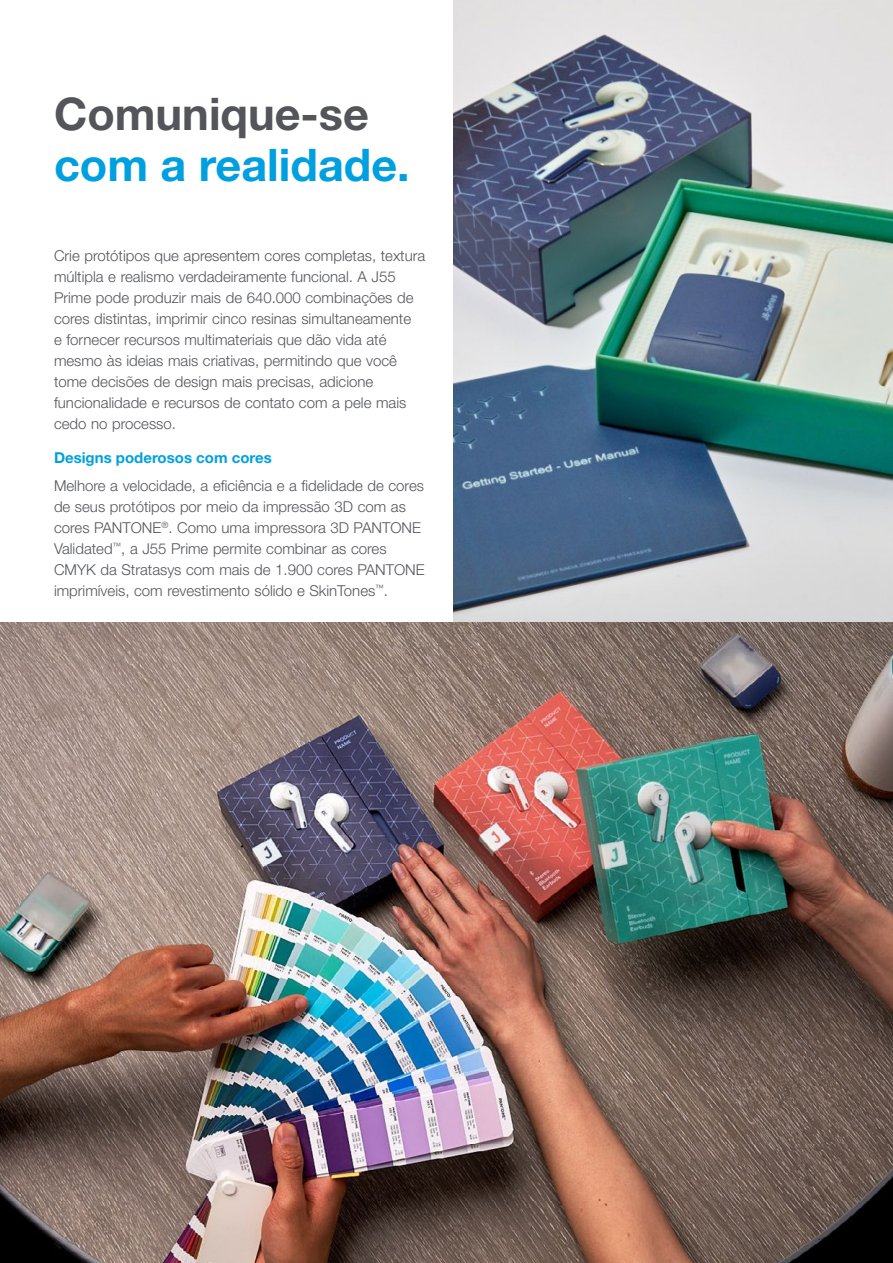
<style>
.page{position:relative;width:893px;height:1263px;background:#fff}
.page>*{position:absolute;margin:0;border:0;box-sizing:border-box;transform-origin:0 0}
.t1{font:700 45px "Helvetica Neue LT Std";color:#00a0e0}
.t2{font:700 45px "Helvetica Neue LT Std";color:#54555a}
.t3{font:300 15px/21px "Helvetica Neue LT Std";color:#54555a}
.t4{font:700 15px "Helvetica Neue LT Std";color:#00a0e0}
</style>
<div class="page">
<img style="left:453px;top:0;width:440px;height:623px">
<img style="left:0;top:623px;width:893px;height:640px">
<h1 class="t2" style="left:54px;top:87px;width:316px">Comunique-se</h1>
<h1 class="t1" style="left:54px;top:138px;width:357px">com a realidade.</h1>
<p class="t3" style="left:54px;top:244px;width:373px">Crie protótipos que apresentem cores completas, textura múltipla e realismo verdadeiramente funcional. A J55<br>Prime pode produzir mais de 640.000 combinações de cores distintas, imprimir cinco resinas simultaneamente<br>e fornecer recursos multimateriais que dão vida até mesmo às ideias mais criativas, permitindo que você tome decisões de design mais precisas, adicione funcionalidade e recursos de contato com a pele mais cedo no processo.</p>
<p class="t4" style="left:54px;top:448px;width:219px">Designs poderosos com cores</p>
<p class="t3" style="left:54px;top:475px;width:372px">Melhore a velocidade, a eficiência e a fidelidade de cores de seus protótipos por meio da impressão 3D com as cores PANTONE<sup>®</sup>. Como uma impressora 3D PANTONE Validated<sup>™</sup>, a J55 Prime permite combinar as cores CMYK da Stratasys com mais de 1.900 cores PANTONE imprimíveis, com revestimento sólido e SkinTones<sup>™</sup>.</p>
</div>
